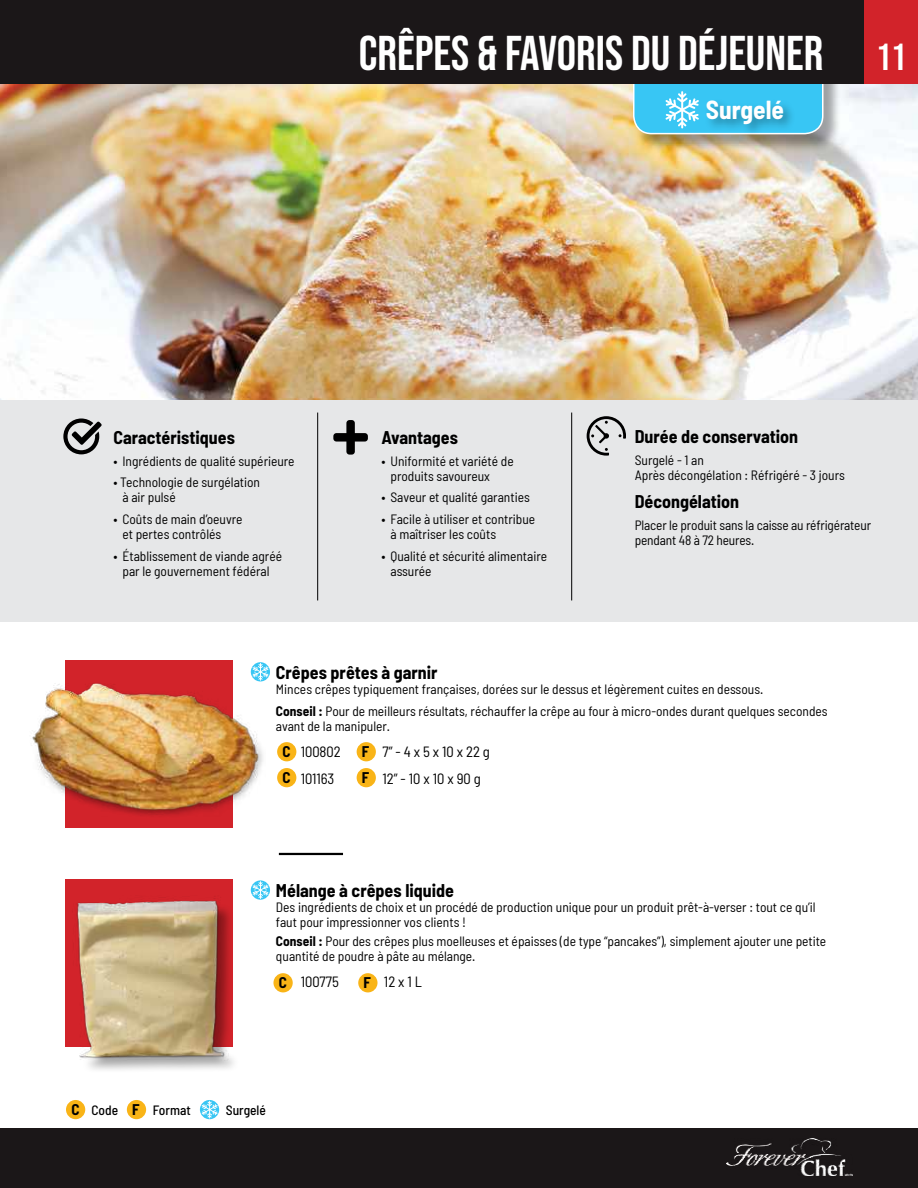
<style>
.page{position:relative;width:918px;height:1188px;background:#fff}
.page>*{position:absolute;margin:0;border:0;box-sizing:border-box;transform-origin:0 0}
.t1{font:48.6px "Bebas Neue";color:#fff}
.t2{font:700 semi-condensed 25.5px "Barlow";color:#fff}
.t3{font:700 semi-condensed 18px "Barlow";color:#000}
.t4{font:700 semi-condensed 15.15px/26px "Barlow";color:#000}
.t5{font:semi-condensed 14.85px "Barlow";color:#000}
.t6{font:semi-condensed 13.5px/15px "Barlow";color:#000}
.t7{font:500 semi-condensed 13.5px "Barlow";color:#000}
.s1{font-size:37.5px}
.s2{font-weight:700}
.s3{font-weight:700;font-size:15.15px}
</style>
<div class="page">
<div style="left:0;top:1128px;width:918px;height:60px;background:#1b1718"></div>
<img style="left:726px;top:1138px;width:126px;height:38px">
<div style="left:65px;top:661px;width:168px;height:167px;background:#d2232a"></div>
<div style="left:65px;top:879px;width:168px;height:168px;background:#d2232a"></div>
<div style="left:273px;top:973px;width:20px;height:19px;background:#f9b417;border-radius:50%"></div>
<div style="left:358px;top:973px;width:20px;height:19px;background:#f9b417;border-radius:50%"></div>
<div style="left:277px;top:742px;width:19px;height:19px;background:#f9b417;border-radius:50%"></div>
<div style="left:277px;top:768px;width:19px;height:19px;background:#f9b417;border-radius:50%"></div>
<div style="left:357px;top:742px;width:19px;height:19px;background:#f9b417;border-radius:50%"></div>
<div style="left:357px;top:768px;width:19px;height:19px;background:#f9b417;border-radius:50%"></div>
<img style="left:32px;top:677px;width:231px;height:139px">
<div style="left:79px;top:903px;width:161px;height:171px;background:#000;opacity:.35"></div>
<img style="left:76px;top:896px;width:158px;height:172px">
<hr style="left:279px;top:853px;width:64px;height:2px;background:#000">
<svg style="left:251px;top:662px;width:19px;height:19px"></svg>
<svg style="left:253px;top:663px;width:16px;height:18px"></svg>
<svg style="left:251px;top:880px;width:19px;height:20px"></svg>
<svg style="left:253px;top:881px;width:16px;height:18px"></svg>
<div style="left:0;top:400px;width:918px;height:222px;background:#e6e7e8"></div>
<svg style="left:63px;top:418px;width:39px;height:36px"></svg>
<svg style="left:333px;top:420px;width:35px;height:35px"></svg>
<hr style="left:317px;top:413px;width:1px;height:187px;background:#000">
<hr style="left:571px;top:413px;width:1px;height:187px;background:#000">
<div style="left:66px;top:1100px;width:19px;height:19px;background:#f9b417;border-radius:50%"></div>
<div style="left:127px;top:1100px;width:19px;height:19px;background:#f9b417;border-radius:50%"></div>
<svg style="left:200px;top:1100px;width:19px;height:19px"></svg>
<svg style="left:202px;top:1101px;width:16px;height:18px"></svg>
<img style="left:0;top:83px;width:918px;height:317px">
<div style="left:634px;top:34px;width:207px;height:118px;background:#000;opacity:.36"></div>
<div style="left:634px;top:33px;width:189px;height:101px;background:#38c6f4;border-radius:18px"></div>
<div style="left:633px;top:33px;width:191px;height:101px;border:2px solid #fff;border-radius:18px"></div>
<div style="left:704px;top:98px;width:92px;height:39px;background:#000;opacity:.34"></div>
<svg style="left:665px;top:91px;width:34px;height:37px"></svg>
<div style="left:0;top:0;width:918px;height:83px;background:#1b1718"></div>
<div style="left:864px;top:0;width:54px;height:83px;background:#d2232a"></div>
<svg style="left:587px;top:416px;width:39px;height:40px"></svg>
<h1 class="t1" style="left:359px;top:26px;width:549px">CRÊPES &amp; FAVORIS DU DÉJEUNER <span class="s1">11</span></h1>
<h2 class="t2" style="left:706px;top:94px;width:80px">Surgelé</h2>
<h3 class="t3" style="left:113px;top:426px;width:123px">Caractéristiques</h3>
<p class="t6" style="left:113px;top:453px;width:183px">• Ingrédients de qualité supérieure</p>
<p class="t6" style="left:122px;top:475px;width:139px;text-indent:-9px">• Technologie de surgélation à air pulsé</p>
<p class="t6" style="left:122px;top:511px;width:122px;text-indent:-9px">• Coûts de main d’oeuvre et pertes contrôlés</p>
<p class="t6" style="left:113px;top:548px;width:170px;text-align:center">• Établissement de viande agréé par le gouvernement fédéral</p>
<h3 class="t3" style="left:381px;top:426px;width:78px">Avantages</h3>
<p class="t6" style="left:390px;top:453px;width:125px;text-indent:-9px">• Uniformité et variété de produits savoureux</p>
<p class="t6" style="left:381px;top:490px;width:150px">• Saveur et qualité garanties</p>
<p class="t6" style="left:390px;top:511px;width:146px;text-indent:-9px">• Facile à utiliser et contribue à maîtriser les coûts</p>
<p class="t6" style="left:390px;top:548px;width:158px;text-indent:-9px">• Qualité et sécurité alimentaire assurée</p>
<h3 class="t3" style="left:635px;top:425px;width:165px">Durée de conservation</h3>
<p class="t6" style="left:635px;top:452px;width:212px">Surgelé - 1 an<br>Après décongélation : Réfrigéré - 3 jours</p>
<h3 class="t3" style="left:635px;top:491px;width:106px">Décongélation</h3>
<p class="t6" style="left:635px;top:517px;width:238px">Placer le produit sans la caisse au réfrigérateur pendant 48 à 72 heures.</p>
<h3 class="t3" style="left:276px;top:661px;width:163px">Crêpes prêtes à garnir</h3>
<p class="t6" style="left:276px;top:678px;width:553px;line-height:21.8px">Minces crêpes typiquement françaises, dorées sur le dessus et légèrement cuites en dessous.<br><span class="s2">Conseil :</span> Pour de meilleurs résultats, réchauffer la crêpe au four à micro-ondes durant quelques secondes</p>
<p class="t6" style="left:276px;top:718px;width:116px">avant de la manipuler.</p>
<p class="t5" style="left:301px;top:743px;width:42px">100802</p>
<p class="t5" style="left:382px;top:743px;width:109px">7” - 4 x 5 x 10 x 22 g</p>
<p class="t5" style="left:301px;top:769px;width:35px">101163</p>
<p class="t5" style="left:382px;top:769px;width:100px">12” - 10 x 10 x 90 g</p>
<p class="t4" style="left:282px;top:738px;width:10px">C<br>C</p>
<p class="t4" style="left:362px;top:738px;width:9px">F<br>F</p>
<h3 class="t3" style="left:276px;top:879px;width:180px">Mélange à crêpes liquide</h3>
<p class="t6" style="left:276px;top:899px;width:541px">Des ingrédients de choix et un procédé de production unique pour un produit prêt-à-verser : tout ce qu’il faut pour impressionner vos clients !</p>
<p class="t6" style="left:276px;top:933px;width:552px"><span class="s2">Conseil :</span> Pour des crêpes plus moelleuses et épaisses (de type “pancakes”), simplement ajouter une petite quantité de poudre à pâte au mélange.</p>
<p class="t5" style="left:279px;top:973px;width:62px"><span class="s3">C</span> 100775</p>
<p class="t5" style="left:364px;top:973px;width:60px"><span class="s3">F</span> 12 x 1 L</p>
<p class="t7" style="left:71px;top:1101px;width:121px"><span class="s3">C</span> Code <span class="s3">F</span> Format</p>
<p class="t7" style="left:226px;top:1101px;width:42px">Surgelé</p>
</div>
